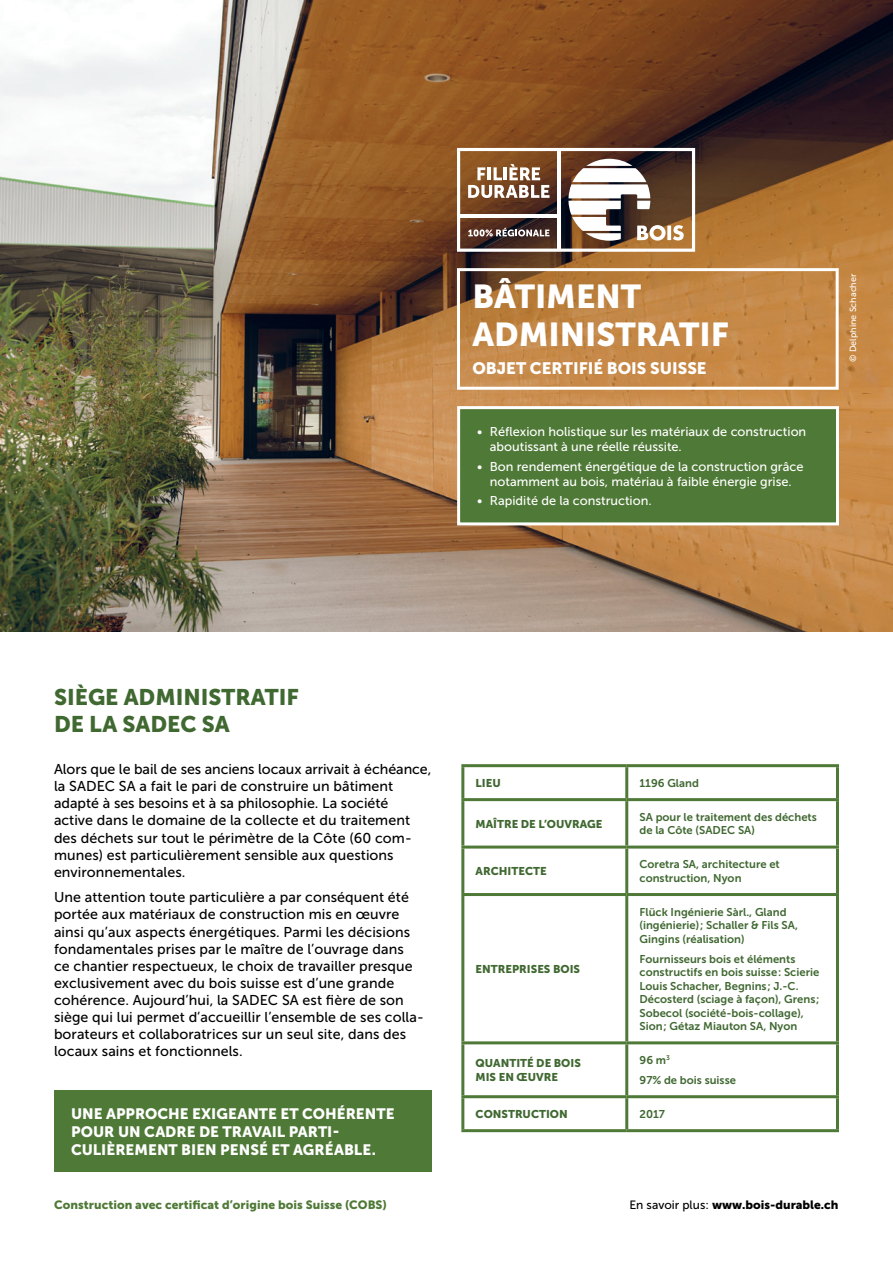
<style>
.page{position:relative;width:893px;height:1263px;background:#fff}
.page>*{position:absolute;margin:0;border:0;box-sizing:border-box;transform-origin:0 0}
.t1{font:32.85px/37.5px "Museo Sans 900";color:#fff}
.t2{font:22.5px/27px "Museo Sans 900";color:#406831}
.t3{font:16.5px "Museo Sans 900";color:#fff}
.t4{font:15px/18px "Museo Sans 900";letter-spacing:.005em;color:#fff}
.t5{font:14.25px/17.1px "Museo Sans 500";letter-spacing:.005em;color:#000001}
.t6{font:12.75px/15.3px "Museo Sans 500";color:#fff}
.t7{font:12px "Museo Sans 900";letter-spacing:.005em;color:#4f7936}
.t8{font:12px "Museo Sans 900";color:#000001}
.t9{font:11.25px/13.5px "Museo Sans 700";color:#406831}
.t10{font:11.25px/13.5px "Museo Sans 900";color:#406831}
.t11{font:9px "Museo Sans 500";color:#fff}
.s1{font-family:"Museo Sans 500"}
</style>
<div class="page">
<img style="left:0;top:0;width:893px;height:631px">
<div style="left:459px;top:408px;width:378px;height:116px;background:#4f7936"></div>
<div style="left:457px;top:406px;width:382px;height:119px;border:3px solid #fff"></div>
<div style="left:457px;top:268px;width:382px;height:122px;border:3px solid #fff"></div>
<svg style="left:457px;top:148px;width:238px;height:104px"></svg>
<div style="left:54px;top:1090px;width:378px;height:81px;background:#4f7936"></div>
<hr style="left:461px;top:764px;width:166px;height:3px;background:#4f7936">
<hr style="left:461px;top:767px;width:3px;height:31px;background:#4f7936">
<hr style="left:627px;top:764px;width:212px;height:3px;background:#4f7936">
<hr style="left:625px;top:767px;width:3px;height:31px;background:#4f7936">
<hr style="left:836px;top:767px;width:3px;height:31px;background:#4f7936">
<hr style="left:461px;top:798px;width:166px;height:3px;background:#4f7936">
<hr style="left:461px;top:801px;width:3px;height:44px;background:#4f7936">
<hr style="left:627px;top:798px;width:212px;height:3px;background:#4f7936">
<hr style="left:625px;top:801px;width:3px;height:44px;background:#4f7936">
<hr style="left:836px;top:801px;width:3px;height:44px;background:#4f7936">
<hr style="left:461px;top:845px;width:166px;height:3px;background:#4f7936">
<hr style="left:461px;top:848px;width:3px;height:45px;background:#4f7936">
<hr style="left:627px;top:845px;width:212px;height:3px;background:#4f7936">
<hr style="left:625px;top:848px;width:3px;height:45px;background:#4f7936">
<hr style="left:836px;top:848px;width:3px;height:45px;background:#4f7936">
<hr style="left:461px;top:893px;width:166px;height:3px;background:#4f7936">
<hr style="left:461px;top:896px;width:3px;height:145px;background:#4f7936">
<hr style="left:627px;top:893px;width:212px;height:3px;background:#4f7936">
<hr style="left:625px;top:896px;width:3px;height:145px;background:#4f7936">
<hr style="left:836px;top:896px;width:3px;height:145px;background:#4f7936">
<hr style="left:461px;top:1041px;width:166px;height:3px;background:#4f7936">
<hr style="left:461px;top:1044px;width:3px;height:51px;background:#4f7936">
<hr style="left:627px;top:1041px;width:212px;height:3px;background:#4f7936">
<hr style="left:625px;top:1044px;width:3px;height:51px;background:#4f7936">
<hr style="left:836px;top:1044px;width:3px;height:51px;background:#4f7936">
<hr style="left:461px;top:1095px;width:166px;height:3px;background:#4f7936">
<hr style="left:461px;top:1098px;width:3px;height:31px;background:#4f7936">
<hr style="left:627px;top:1095px;width:212px;height:3px;background:#4f7936">
<hr style="left:625px;top:1098px;width:3px;height:31px;background:#4f7936">
<hr style="left:836px;top:1098px;width:3px;height:31px;background:#4f7936">
<hr style="left:461px;top:1129px;width:166px;height:3px;background:#4f7936">
<hr style="left:627px;top:1129px;width:212px;height:3px;background:#4f7936">
<h1 class="t1" style="left:472px;top:278px;width:258px">BÂTIMENT<br>ADMINISTRATIF</h1>
<p class="t3" style="left:472px;top:359px;width:236px">OBJET CERTIFIÉ BOIS SUISSE</p>
<p class="t6" style="left:490px;top:424px;width:318px;text-indent:-13px">• Réflexion holistique sur les matériaux de construction aboutissant à une réelle réussite.</p>
<p class="t6" style="left:477px;top:458px;width:328px;text-align:center">• Bon rendement énergétique de la construction grâce notamment au bois, matériau à faible énergie grise.</p>
<p class="t6" style="left:477px;top:493px;width:176px">• Rapidité de la construction.</p>
<p class="t11" style="left:848px;top:362px;width:90px;rotate:-90deg">© Delphine Schacher</p>
<h2 class="t2" style="left:54px;top:683px;width:246px">SIÈGE ADMINISTRATIF<br>DE LA SADEC SA</h2>
<p class="t5" style="left:54px;top:761px;width:379px">Alors que le bail de ses anciens locaux arrivait à échéance, la SADEC SA a fait le pari de construire un bâtiment adapté à ses besoins et à sa philosophie. La société<br>active dans le domaine de la collecte et du traitement des déchets sur tout le périmètre de la Côte (60 com&shy;munes) est particulièrement sensible aux questions environnementales.</p>
<p class="t5" style="left:54px;top:889px;width:371px">Une attention toute particulière a par conséquent été portée aux matériaux de construction mis en œuvre ainsi qu’aux aspects énergétiques. Parmi les décisions fondamentales prises par le maître de l’ouvrage dans<br>ce chantier respectueux, le choix de travailler presque exclusivement avec du bois suisse est d’une grande cohérence. Aujourd’hui, la SADEC SA est fière de son siège qui lui permet d’accueillir l’ensemble de ses colla&shy;borateurs et collaboratrices sur un seul site, dans des locaux sains et fonctionnels.</p>
<p class="t4" style="left:71px;top:1104px;width:325px">UNE APPROCHE EXIGEANTE ET COHÉRENTE<br>POUR UN CADRE DE TRAVAIL PARTI-<br>CULIÈREMENT BIEN PENSÉ ET AGRÉABLE.</p>
<p class="t10" style="left:476px;top:776px;width:27px">LIEU</p>
<p class="t9" style="left:639px;top:776px;width:61px">1196 Gland</p>
<p class="t10" style="left:476px;top:817px;width:128px">MAÎTRE DE L’OUVRAGE</p>
<p class="t9" style="left:639px;top:810px;width:179px">SA pour le traitement des déchets de la Côte (SADEC SA)</p>
<p class="t10" style="left:476px;top:864px;width:73px">ARCHITECTE</p>
<p class="t9" style="left:639px;top:858px;width:142px">Coretra SA, architecture et construction, Nyon</p>
<p class="t10" style="left:476px;top:962px;width:106px">ENTREPRISES BOIS</p>
<p class="t9" style="left:639px;top:905px;width:160px">Flück Ingénierie Sàrl., Gland (ingénierie) ; Schaller &amp; Fils SA,<br>Gingins (réalisation)</p>
<p class="t9" style="left:639px;top:952px;width:182px">Fournisseurs bois et éléments constructifs en bois suisse : Scierie Louis Schacher, Begnins ; J.-C.<br>Décosterd (sciage à façon), Grens ; Sobecol (société-bois-collage), Sion ; Gétaz Miauton SA, Nyon</p>
<p class="t10" style="left:476px;top:1056px;width:107px">QUANTITÉ DE BOIS<br>MIS EN ŒUVRE</p>
<p class="t9" style="left:639px;top:1050px;width:98px;line-height:19.8px">96 m<sup>3<br></sup>97% de bois suisse</p>
<p class="t10" style="left:476px;top:1107px;width:94px">CONSTRUCTION</p>
<p class="t9" style="left:639px;top:1107px;width:27px">2017</p>
<p class="t7" style="left:54px;top:1198px;width:334px">Construction avec certificat d’origine bois Suisse (COBS)</p>
<p class="t8" style="left:629px;top:1197px;width:211px"><span class="s1">En savoir plus :</span> www.bois-durable.ch</p>
</div>
